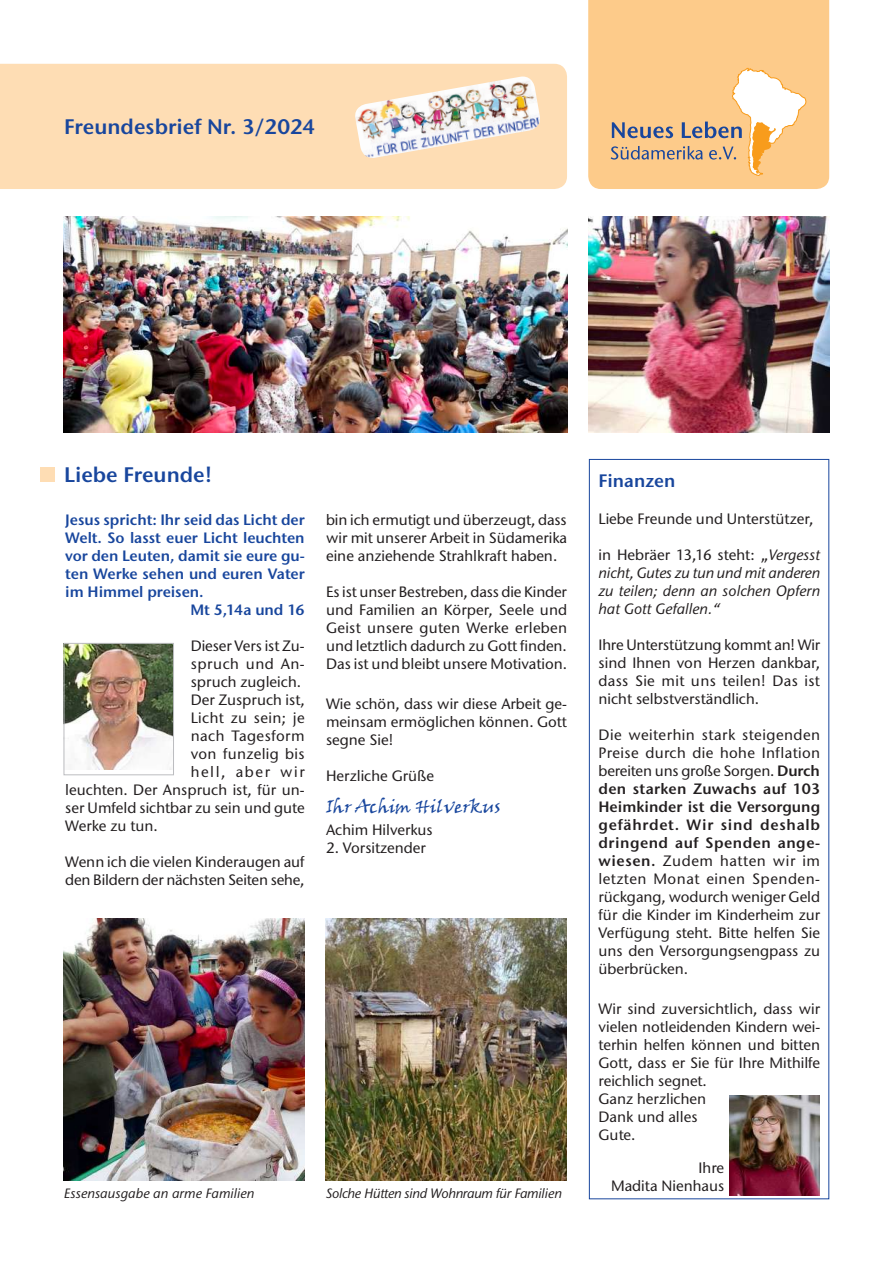
<style>
.page{position:relative;width:893px;height:1263px;background:#fff}
.page>*{position:absolute;margin:0;border:0;box-sizing:border-box;transform-origin:0 0}
.t1{font:21px "ITC Stone Sans Semi";color:#18469d}
.t2{font:18px "Viner Hand ITC";color:#18469d}
.t3{font:18px "ITC Stone Sans Semi";color:#18469d}
.t4{font:500 15px/18px "ITC Stone Sans";color:#231f20;text-align:justify}
.t5{font:15px "ITC Stone Sans Semi";letter-spacing:-.005em;color:#18469d}
.t6{font:italic 500 15px/18px "ITC Stone Sans";color:#231f20;text-align:justify}
.t7{font:15px/18px "ITC Stone Sans Semi";letter-spacing:.035em;color:#231f20;text-align:justify}
.t8{font:500 15px "ITC Stone Sans";letter-spacing:.03em;color:#231f20}
.t9{font:500 15px "ITC Stone Sans";letter-spacing:.025em;color:#231f20}
.t10{font:500 15px "ITC Stone Sans";letter-spacing:.02em;color:#231f20}
.t11{font:500 15px "ITC Stone Sans";letter-spacing:.105em;color:#231f20}
.t12{font:italic 500 13.5px "ITC Stone Sans";letter-spacing:-.025em;color:#231f20}
.t13{font:italic 500 13.5px "ITC Stone Sans";letter-spacing:-.005em;color:#231f20}
.s1{font-style:normal}
.s2{font-family:"ITC Stone Sans Semi";font-weight:400}
</style>
<div class="page">
<div style="left:589px;top:459px;width:240px;height:740px;border:1px solid #18469d"></div>
<div style="left:0;top:64px;width:567px;height:125px;background:#feddb4"></div>
<div style="left:40px;top:467px;width:15px;height:15px;background:#feddb4"></div>
<img style="left:64px;top:216px;width:503px;height:216px">
<div style="left:588px;top:0;width:241px;height:189px;background:#fdcb8a"></div>
<svg style="left:611px;top:68px;width:195px;height:108px;background:#f1c998"></svg>
<img style="left:353px;top:77px;width:189px;height:83px">
<img style="left:729px;top:1096px;width:90px;height:100px">
<img style="left:66px;top:645px;width:106px;height:125px">
<div style="left:64px;top:643px;width:110px;height:132px;border:1px solid #bcbdc0"></div>
<img style="left:589px;top:216px;width:241px;height:216px">
<img style="left:325px;top:918px;width:241px;height:262px">
<img style="left:64px;top:918px;width:241px;height:262px">
<h1 class="t1" style="left:64px;top:113px;width:252px">Freundesbrief Nr. 3/2024</h1>
<h1 class="t1" style="left:64px;top:461px;width:150px">Liebe Freunde!</h1>
<p class="t3" style="left:598px;top:469px;width:78px">Finanzen</p>
<p class="t5" style="left:65px;top:510px;width:241px">Jesus spricht: Ihr seid das Licht der</p>
<p class="t5" style="left:65px;top:528px;width:241px">Welt. So lasst euer Licht leuchten</p>
<p class="t5" style="left:65px;top:546px;width:241px">vor den Leuten, damit sie eure gu-</p>
<p class="t5" style="left:65px;top:564px;width:241px">ten Werke sehen und euren Vater</p>
<p class="t5" style="left:65px;top:582px;width:140px">im Himmel preisen.</p>
<p class="t5" style="left:191px;top:600px;width:116px">Mt 5,14a und 16</p>
<p class="t4" style="left:191px;top:637px;width:115px">Dieser Vers ist Zu-</p>
<p class="t8" style="left:191px;top:655px;width:115px">spruch und An-</p>
<p class="t4" style="left:191px;top:673px;width:112px">spruch zugleich.</p>
<p class="t4" style="left:191px;top:691px;width:116px">Der Zuspruch ist,</p>
<p class="t9" style="left:191px;top:709px;width:116px">Licht zu sein; je</p>
<p class="t8" style="left:191px;top:727px;width:116px">nach Tagesform</p>
<p class="t10" style="left:191px;top:745px;width:115px">von funzelig bis</p>
<p class="t11" style="left:191px;top:763px;width:116px">hell, aber wir</p>
<p class="t4" style="left:65px;top:781px;width:241px">leuchten. Der Anspruch ist, für un-</p>
<p class="t4" style="left:65px;top:799px;width:241px">ser Umfeld sichtbar zu sein und gute</p>
<p class="t4" style="left:65px;top:817px;width:94px">Werke zu tun.</p>
<p class="t4" style="left:65px;top:853px;width:241px">Wenn ich die vielen Kinderaugen auf den Bildern der nächsten Seiten sehe,</p>
<p class="t4" style="left:326px;top:511px;width:242px">bin ich ermutigt und überzeugt, dass wir mit unserer Arbeit in Südamerika eine anziehende Strahlkraft haben.</p>
<p class="t4" style="left:326px;top:583px;width:243px">Es ist unser Bestreben, dass die Kinder und Familien an Körper, Seele und Geist unsere guten Werke erleben und letztlich dadurch zu Gott finden.<br>Das ist und bleibt unsere Motivation.</p>
<p class="t4" style="left:326px;top:694px;width:242px">Wie schön, dass wir diese Arbeit ge&shy;meinsam ermöglichen können. Gott segne Sie!</p>
<p class="t4" style="left:326px;top:766px;width:110px">Herzliche Grüße</p>
<p class="t2" style="left:326px;top:795px;width:176px">Ihr Achim Hilverkus</p>
<p class="t4" style="left:326px;top:820px;width:108px">Achim Hilverkus</p>
<p class="t4" style="left:326px;top:838px;width:101px">2. Vorsitzender</p>
<p class="t13" style="left:64px;top:1185px;width:192px">Essensausgabe an arme Familien</p>
<p class="t12" style="left:326px;top:1185px;width:238px">Solche Hütten sind Wohnraum für Familien</p>
<p class="t4" style="left:598px;top:510px;width:216px">Liebe Freunde und Unterstützer,</p>
<p class="t6" style="left:598px;top:546px;width:223px"><span class="s1">in Hebräer 13,16 steht: „</span>Vergesst nicht, Gutes zu tun und mit anderen zu teilen; denn an solchen Opfern hat Gott Gefallen.“</p>
<p class="t4" style="left:598px;top:636px;width:223px">Ihre Unterstützung kommt an! Wir sind Ihnen von Herzen dankbar, dass Sie mit uns teilen! Das ist nicht selbstverständlich.</p>
<p class="t4" style="left:598px;top:726px;width:223px">Die weiterhin stark steigenden Preise durch die hohe Inflation bereiten uns große Sorgen. <span class="s2">Durch</span></p>
<p class="t7" style="left:598px;top:780px;width:223px">den starken Zuwachs auf 103<br>Heimkinder ist die Versorgung gefährdet. Wir sind deshalb dringend auf Spenden ange-</p>
<p class="t4" style="left:598px;top:852px;width:223px"><span class="s2">wiesen.</span> Zudem hatten wir im letzten Monat einen Spenden&shy;rückgang, wodurch weniger Geld für die Kinder im Kinderheim zur Verfügung steht. Bitte helfen Sie uns den Versorgungsengpass zu überbrücken.</p>
<p class="t4" style="left:598px;top:999px;width:223px;text-align:left">Wir sind zuversichtlich, dass wir vielen notleidenden Kindern wei&shy;terhin helfen können und bitten<br>Gott, dass er Sie für Ihre Mithilfe reichlich segnet.<br>Ganz herzlichen<br>Dank und alles<br>Gute.</p>
<p class="t4" style="left:611px;top:1159px;width:115px;text-align:right">Ihre<br>Madita Nienhaus</p>
</div>
